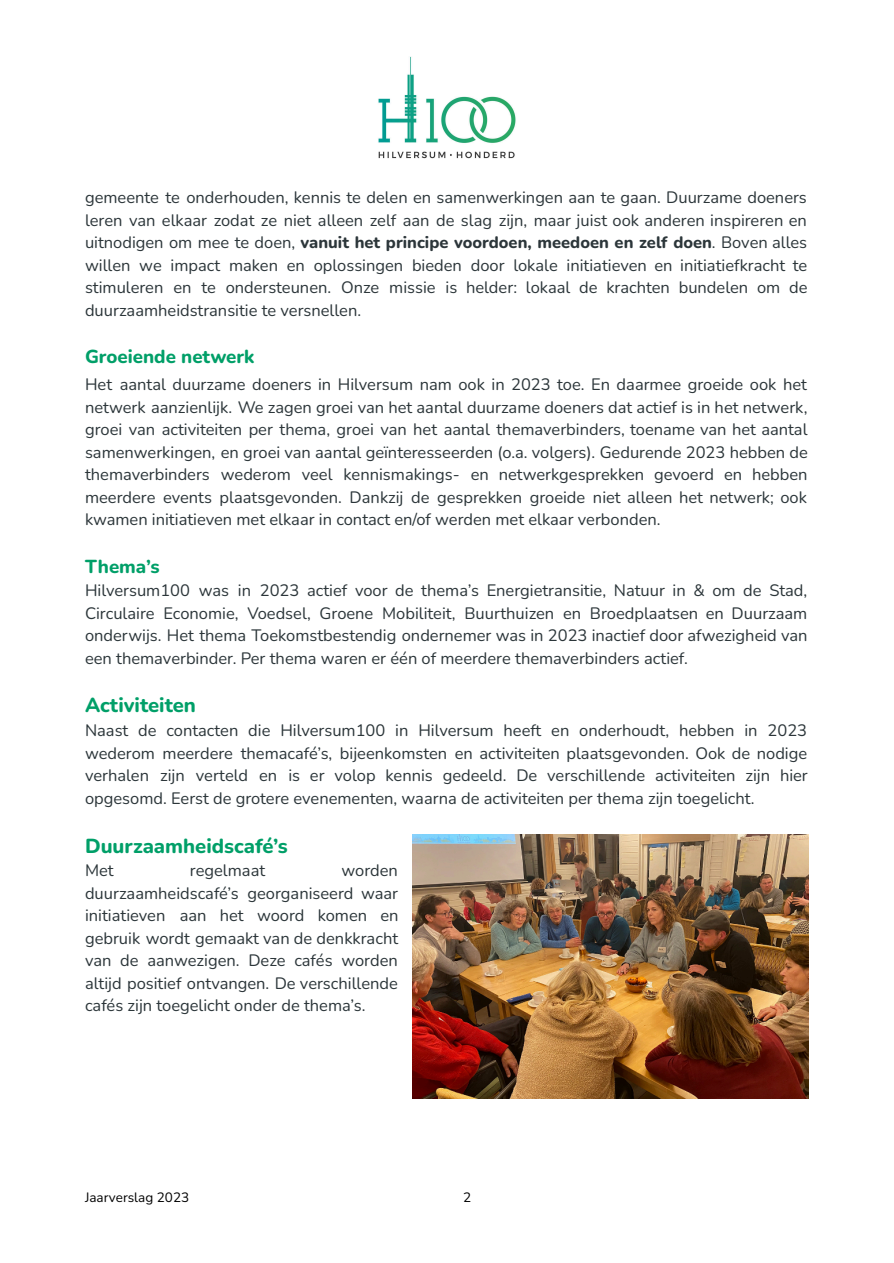
<style>
.page{position:relative;width:894px;height:1263px;background:#fff}
.page>*{position:absolute;margin:0;border:0;box-sizing:border-box;transform-origin:0 0}
.t1{font:800 20.25px "Nunito";color:#009f68}
.t2{font:800 18.75px "Nunito";color:#009f68}
.t3{font:16.5px/22.5px "Nunito";color:#2c363a;text-align:justify}
.t4{font:13.5px "Nunito";color:#000}
.s1{font-weight:800}
</style>
<div class="page">
<img style="left:378px;top:56px;width:138px;height:103px">
<img style="left:412px;top:834px;width:396px;height:265px">
<p class="t3" style="left:85px;top:187px;width:724px">gemeente te onderhouden, kennis te delen en samenwerkingen aan te gaan. Duurzame doeners leren van elkaar zodat ze niet alleen zelf aan de slag zijn, maar juist ook anderen inspireren en uitnodigen om mee te doen, <span class="s1">vanuit het principe voordoen, meedoen en zelf doen</span>. Boven alles willen we impact maken en oplossingen bieden door lokale initiatieven en initiatiefkracht te stimuleren en te ondersteunen. Onze missie is helder: lokaal de krachten bundelen om de duurzaamheidstransitie te versnellen.</p>
<p class="t2" style="left:85px;top:344px;width:171px">Groeiende netwerk</p>
<p class="t3" style="left:85px;top:374px;width:724px">Het aantal duurzame doeners in Hilversum nam ook in 2023 toe. En daarmee groeide ook het netwerk aanzienlijk. We zagen groei van het aantal duurzame doeners dat actief is in het netwerk, groei van activiteiten per thema, groei van het aantal themaverbinders, toename van het aantal samenwerkingen, en groei van aantal geïnteresseerden (o.a. volgers). Gedurende 2023 hebben de themaverbinders wederom veel kennismakings- en netwerkgesprekken gevoerd en hebben meerdere events plaatsgevonden. Dankzij de gesprekken groeide niet alleen het netwerk; ook kwamen initiatieven met elkaar in contact en/of werden met elkaar verbonden.</p>
<p class="t2" style="left:85px;top:554px;width:76px">Thema’s</p>
<p class="t3" style="left:85px;top:579px;width:724px">Hilversum100 was in 2023 actief voor de thema’s Energietransitie, Natuur in &amp; om de Stad, Circulaire Economie, Voedsel, Groene Mobiliteit, Buurthuizen en Broedplaatsen en Duurzaam onderwijs. Het thema Toekomstbestendig ondernemer was in 2023 inactief door afwezigheid van een themaverbinder. Per thema waren er één of meerdere themaverbinders actief.</p>
<p class="t1" style="left:85px;top:692px;width:112px">Activiteiten</p>
<p class="t3" style="left:85px;top:720px;width:724px">Naast de contacten die Hilversum100 in Hilversum heeft en onderhoudt, hebben in 2023 wederom meerdere themacafé’s, bijeenkomsten en activiteiten plaatsgevonden. Ook de nodige verhalen zijn verteld en is er volop kennis gedeeld. De verschillende activiteiten zijn hier opgesomd. Eerst de grotere evenementen, waarna de activiteiten per thema zijn toegelicht.</p>
<p class="t1" style="left:85px;top:832px;width:204px">Duurzaamheidscafé’s</p>
<p class="t3" style="left:85px;top:860px;width:30px">Met</p>
<p class="t3" style="left:190px;top:860px;width:77px">regelmaat</p>
<p class="t3" style="left:85px;top:860px;width:315px;text-indent:256px">worden duurzaamheidscafé’s georganiseerd waar initiatieven aan het woord komen en gebruik wordt gemaakt van de denkkracht van de aanwezigen. Deze cafés worden altijd positief ontvangen. De verschillende cafés zijn toegelicht onder de thema’s.</p>
<p class="t4" style="left:85px;top:1188px;width:106px">Jaarverslag 2023</p>
<p class="t4" style="left:463px;top:1188px;width:10px">2</p>
</div>
